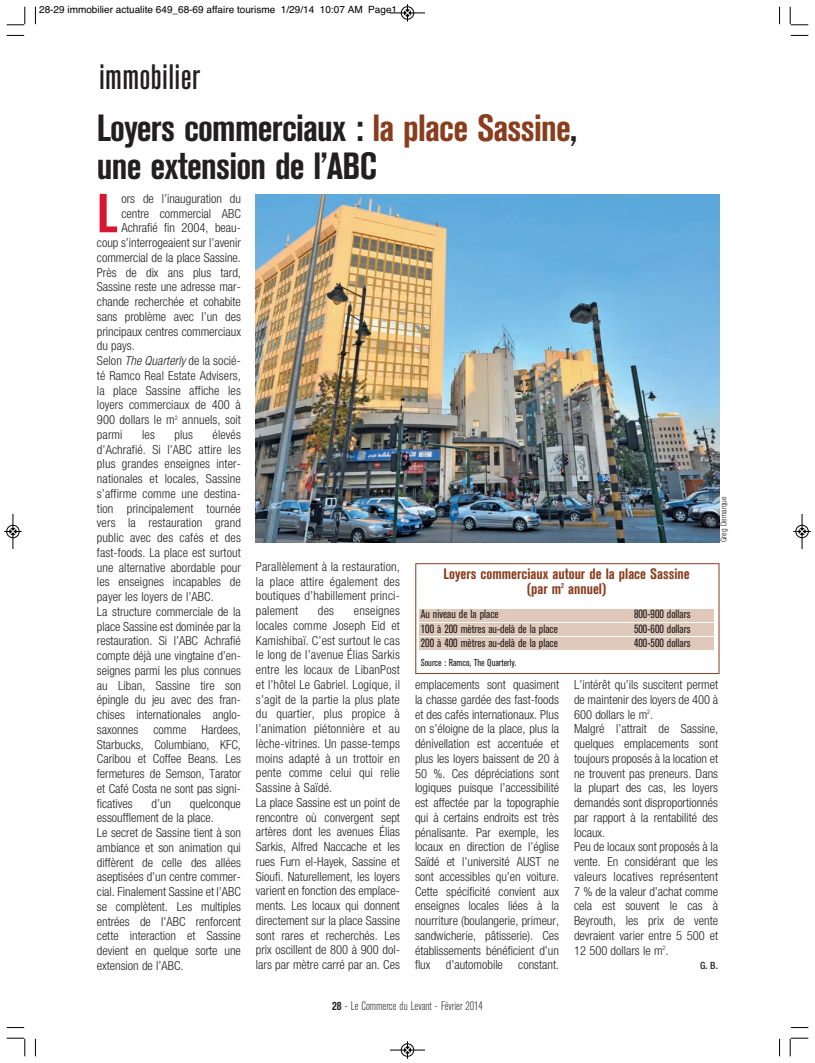
<style>
.page{position:relative;width:815px;height:1063px;background:#fff}
.page>*{position:absolute;margin:0;border:0;box-sizing:border-box;transform-origin:0 0}
.t1{font:700 condensed 54.38px "Akzidenz Grotesk BE";color:#d71634}
.t2{font:700 condensed 37.5px/37.5px "Akzidenz Grotesk BE";letter-spacing:-.02em;color:#231f20}
.t3{font:500 condensed 35px "Akzidenz Grotesk BE";letter-spacing:.01em;color:#231f20}
.t4{font:700 condensed 15px/15px "Akzidenz Grotesk BE";color:#893d1d;text-align:center}
.t5{font:300 condensed 12.5px/14.8px "Helvetica Neue";color:#231f20}
.t6{font:300 condensed 12.12px "Akzidenz Grotesk BE";color:#231f20}
.t7{font:condensed 11.88px "Akzidenz Grotesk BE";color:#231f20}
.t8{font:10px "Helvetica";color:#000}
.t9{font:condensed 10px "Akzidenz Grotesk BE";color:#231f20}
.t10{font:500 condensed 10px "Helvetica Neue";color:#231f20}
.t11{font:300 condensed 8.12px "Helvetica Neue";color:#231f20}
.s1{color:#893d1d}
.s2{font-style:italic}
.s3{font-weight:700}
</style>
<div class="page">
<img style="left:256px;top:195px;width:463px;height:347px">
<div style="left:415px;top:563px;width:304px;height:111px;border:1px solid #893d1d"></div>
<div style="left:419px;top:609px;width:294px;height:13px;background:#e0c9bb"></div>
<div style="left:419px;top:623px;width:294px;height:13px;background:#e0c9bb"></div>
<div style="left:419px;top:638px;width:294px;height:12px;background:#e0c9bb"></div>
<svg style="left:35px;top:7px;width:1px;height:17px"></svg>
<svg style="left:7px;top:35px;width:17px;height:1px"></svg>
<svg style="left:779px;top:7px;width:1px;height:17px"></svg>
<svg style="left:791px;top:35px;width:17px;height:1px"></svg>
<svg style="left:35px;top:1039px;width:1px;height:17px"></svg>
<svg style="left:7px;top:1027px;width:17px;height:1px"></svg>
<svg style="left:779px;top:1039px;width:1px;height:17px"></svg>
<svg style="left:791px;top:1027px;width:17px;height:1px"></svg>
<svg style="left:7px;top:7px;width:19px;height:19px"></svg>
<svg style="left:790px;top:7px;width:18px;height:19px"></svg>
<svg style="left:7px;top:1038px;width:19px;height:18px"></svg>
<svg style="left:790px;top:1038px;width:18px;height:18px"></svg>
<div style="left:401px;top:6px;width:13px;height:14px;border:1px solid #fff;border-radius:50%"></div>
<hr style="left:390px;top:13px;width:35px;height:1px;background:#000">
<div style="left:401px;top:7px;width:13px;height:12px;border:1px solid #000;border-radius:50%"></div>
<svg style="left:404px;top:4px;width:7px;height:18px"></svg>
<div style="left:401px;top:1043px;width:13px;height:14px;border:1px solid #fff;border-radius:50%"></div>
<hr style="left:390px;top:1050px;width:35px;height:1px;background:#000">
<div style="left:401px;top:1044px;width:13px;height:12px;border:1px solid #000;border-radius:50%"></div>
<svg style="left:404px;top:1041px;width:7px;height:18px"></svg>
<div style="left:6px;top:525px;width:14px;height:13px;border:1px solid #fff;border-radius:50%"></div>
<hr style="left:13px;top:514px;width:1px;height:35px;background:#000">
<div style="left:7px;top:525px;width:12px;height:13px;border:1px solid #000;border-radius:50%"></div>
<svg style="left:4px;top:528px;width:18px;height:7px"></svg>
<div style="left:795px;top:525px;width:14px;height:13px;border:1px solid #fff;border-radius:50%"></div>
<hr style="left:802px;top:514px;width:1px;height:35px;background:#000">
<div style="left:796px;top:525px;width:12px;height:13px;border:1px solid #000;border-radius:50%"></div>
<svg style="left:793px;top:528px;width:18px;height:7px"></svg>
<p class="t8" style="left:39px;top:6px;width:359px">28-29 immobilier actualite 649_68-69 affaire tourisme 1/29/14 10:07 AM Page1</p>
<h3 class="t3" style="left:99px;top:65px;width:103px">immobilier</h3>
<h2 class="t2" style="left:97px;top:112px;width:482px">Loyers commerciaux : <span class="s1">la place Sassine</span>, une extension de l’ABC</h2>
<h1 class="t1" style="left:97px;top:194px;width:22px">L</h1>
<p class="t5" style="left:121px;top:192px;width:121px">ors de l’inauguration du</p>
<p class="t5" style="left:121px;top:207px;width:121px">centre commercial ABC</p>
<p class="t5" style="left:121px;top:222px;width:121px">Achrafié fin 2004, beau-</p>
<p class="t5" style="left:97px;top:236px;width:146px">coup s’interrogeaient sur l’avenir</p>
<p class="t5" style="left:97px;top:251px;width:145px">commercial de la place Sassine.</p>
<p class="t5" style="left:97px;top:266px;width:146px">Près de dix ans plus tard,</p>
<p class="t5" style="left:97px;top:281px;width:145px">Sassine reste une adresse mar-</p>
<p class="t5" style="left:97px;top:295px;width:146px">chande recherchée et cohabite</p>
<p class="t5" style="left:97px;top:310px;width:145px">sans problème avec l’un des</p>
<p class="t5" style="left:97px;top:325px;width:146px">principaux centres commerciaux</p>
<p class="t5" style="left:97px;top:340px;width:39px">du pays.</p>
<p class="t5" style="left:97px;top:354px;width:146px">Selon <span class="s2">The Quarterly</span> de la socié-</p>
<p class="t5" style="left:97px;top:369px;width:145px">té Ramco Real Estate Advisers,</p>
<p class="t5" style="left:97px;top:384px;width:145px">la place Sassine affiche les</p>
<p class="t5" style="left:97px;top:399px;width:145px">loyers commerciaux de 400 à</p>
<p class="t5" style="left:97px;top:413px;width:146px">900 dollars le m<sup>2</sup> annuels, soit</p>
<p class="t5" style="left:97px;top:428px;width:27px">parmi</p>
<p class="t5" style="left:142px;top:428px;width:14px">les</p>
<p class="t5" style="left:174px;top:428px;width:20px">plus</p>
<p class="t5" style="left:97px;top:428px;width:146px;text-indent:116px">élevés d’Achrafié. Si l’ABC attire les plus grandes enseignes inter&shy;nationales et locales, Sassine s’affirme comme une destina&shy;tion principalement tournée vers la restauration grand public avec des cafés et des fast-foods. La place est surtout une alternative abordable pour les enseignes incapables de payer les loyers de l’ABC.<br>La structure commerciale de la place Sassine est dominée par la restauration. Si l’ABC Achrafié compte déjà une vingtaine d’en&shy;seignes parmi les plus connues au Liban, Sassine tire son épingle du jeu avec des fran&shy;chises internationales anglo&shy;saxonnes comme Hardees,<br>Starbucks, Columbiano, KFC,<br>Caribou et Coffee Beans. Les fermetures de Semson, Tarator et Café Costa ne sont pas signi&shy;ficatives</p>
<p class="t11" style="left:721px;top:542px;width:47px;rotate:-90deg">Greg Demarque</p>
<p class="t5" style="left:256px;top:560px;width:145px;text-align:justify">Parallèlement à la restauration, la place attire également des boutiques d’habillement princi&shy;palement</p>
<p class="t4" style="left:444px;top:567px;width:248px">Loyers commerciaux autour de la place Sassine (par m<sup>2</sup> annuel)</p>
<p class="t7" style="left:421px;top:610px;width:79px">Au niveau de la place</p>
<p class="t7" style="left:634px;top:610px;width:58px">800-900 dollars</p>
<p class="t7" style="left:421px;top:624px;width:139px">100 à 200 mètres au-delà de la place</p>
<p class="t7" style="left:634px;top:624px;width:58px">500-600 dollars</p>
<p class="t7" style="left:421px;top:638px;width:139px">200 à 400 mètres au-delà de la place</p>
<p class="t7" style="left:634px;top:638px;width:58px">400-500 dollars</p>
<p class="t9" style="left:421px;top:659px;width:97px">Source : Ramco, The Quarterly.</p>
<p class="t5" style="left:256px;top:604px;width:146px;text-indent:98px">enseignes locales comme Joseph Eid et<br>Kamishibaï. C’est surtout le cas le long de l’avenue Élias Sarkis entre les locaux de LibanPost et l’hôtel Le Gabriel. Logique, il s’agit de la partie la plus plate du quartier, plus propice à l’animation piétonnière et au lèche-vitrines. Un passe-temps moins adapté à un trottoir en pente comme celui qui relie<br>Sassine à Saïdé.<br>La place Sassine est un point de rencontre où convergent sept artères dont les avenues Élias<br>Sarkis, Alfred Naccache et les rues Furn el-Hayek, Sassine et<br>Sioufi. Naturellement, les loyers varient en fonction des emplace&shy;ments. Les locaux qui donnent directement sur la place Sassine sont rares et recherchés. Les prix oscillent de 800 à 900 dol&shy;lars par mètre carré par an. Ces</p>
<p class="t5" style="left:318px;top:604px;width:18px">des</p>
<p class="t5" style="left:415px;top:678px;width:146px;text-align:justify">emplacements sont quasiment la chasse gardée des fast-foods et des cafés internationaux. Plus on s’éloigne de la place, plus la dénivellation est accentuée et plus les loyers baissent de 20 à 50 %. Ces dépréciations sont logiques puisque l’accessibilité est affectée par la topographie qui à certains endroits est très pénalisante. Par exemple, les locaux en direction de l’église Saïdé et l’université AUST ne sont accessibles qu’en voiture.<br>Cette spécificité convient aux enseignes locales liées à la nourriture (boulangerie, primeur, sandwicherie, pâtisserie). Ces établissements bénéficient d’un flux d’automobile constant.</p>
<p class="t5" style="left:574px;top:678px;width:146px">L’intérêt qu’ils suscitent permet de maintenir des loyers de 400 à<br>600 dollars le m<sup>2</sup>.<br>Malgré l’attrait de Sassine, quelques emplacements sont toujours proposés à la location et ne trouvent pas preneurs. Dans la plupart des cas, les loyers demandés sont disproportionnés par rapport à la rentabilité des locaux.<br>Peu de locaux sont proposés à la vente. En considérant que les valeurs locatives représentent<br>7 % de la valeur d’achat comme cela est souvent le cas à<br>Beyrouth, les prix de vente devraient varier entre 5 500 et<br>12 500 dollars le m<sup>2</sup>.</p>
<p class="t5" style="left:97px;top:797px;width:146px;text-indent:93px">quelconque essoufflement de la place.<br>Le secret de Sassine tient à son ambiance et son animation qui diffèrent de celle des allées aseptisées d’un centre commer&shy;cial. Finalement Sassine et l’ABC se complètent. Les multiples entrées de l’ABC renforcent cette interaction et Sassine devient en quelque sorte une extension de l’ABC.</p>
<p class="t5" style="left:151px;top:797px;width:21px">d’un</p>
<p class="t10" style="left:700px;top:962px;width:19px">G. B.</p>
<p class="t6" style="left:332px;top:1001px;width:152px"><span class="s3">28</span> - Le Commerce du Levant - Février 2014</p>
</div>
